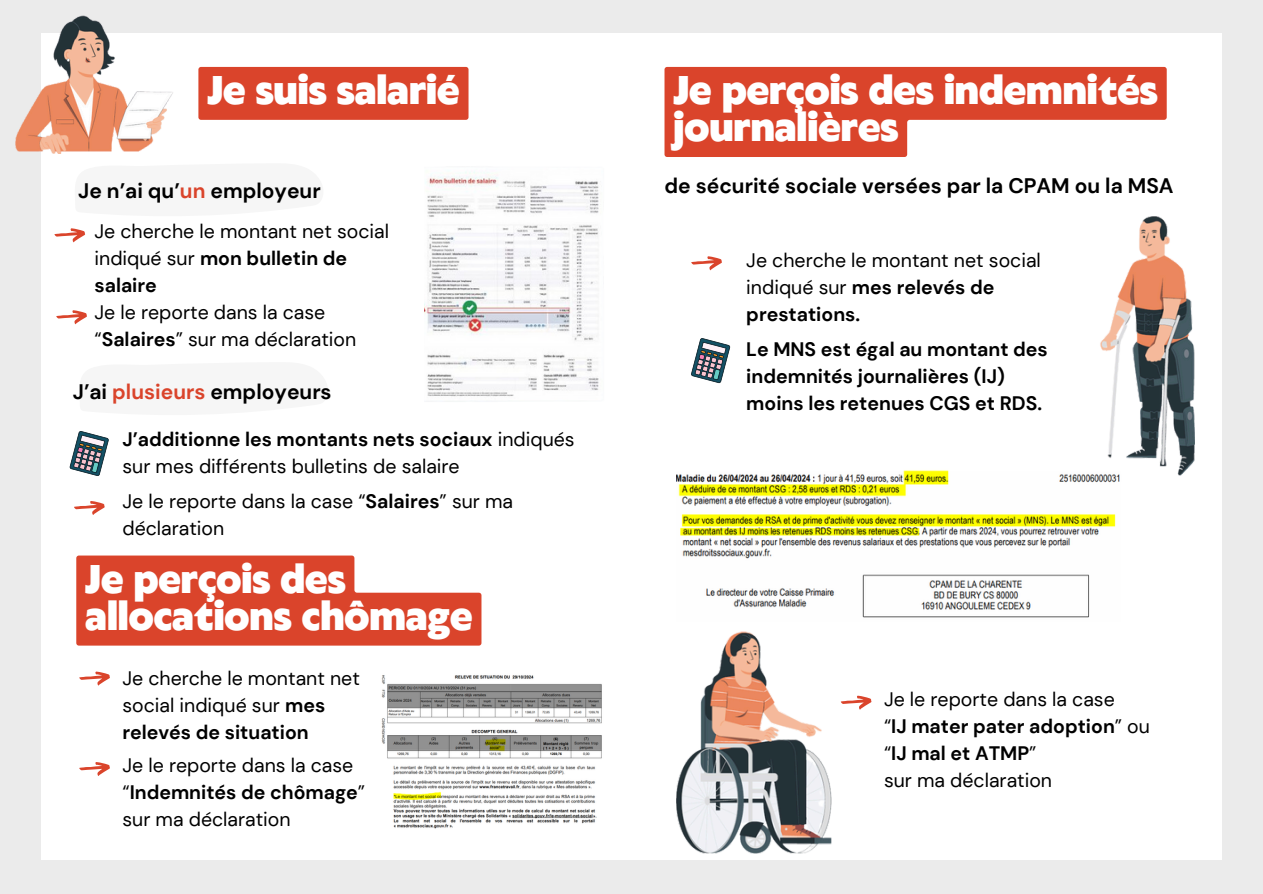
<style>
.page{position:relative;width:1263px;height:894px;background:#fff}
.page>*{position:absolute;margin:0;border:0;box-sizing:border-box;transform-origin:0 0}
.t1{font:900 37.5px/37.2px "Klein Text";color:#fff}
.t2{font:700 21px "DM Sans";color:#000}
.t3{font:19.5px/27px "DM Sans";color:#000}
.t4{font:700 19.5px/27px "DM Sans";color:#000}
.s1{color:#da442b}
.s2{font-weight:700}
.s3{font-weight:400}
</style>
<div class="page">
<div style="left:0;top:0;width:1263px;height:893px;background:#ebebeb"></div>
<div style="left:41px;top:33px;width:1181px;height:835px;background:#fff"></div>
<div style="left:24px;top:859px;width:1204px;height:34px;background:#ebebeb"></div>
<img style="left:16px;top:15px;width:157px;height:138px">
<svg style="left:54px;top:228px;width:31px;height:14px"></svg>
<svg style="left:56px;top:310px;width:31px;height:14px"></svg>
<svg style="left:74px;top:501px;width:31px;height:14px"></svg>
<svg style="left:691px;top:256px;width:31px;height:14px"></svg>
<svg style="left:841px;top:695px;width:30px;height:14px"></svg>
<img style="left:1100px;top:216px;width:95px;height:260px">
<svg style="left:691px;top:338px;width:39px;height:45px"></svg>
<svg style="left:70px;top:431px;width:39px;height:45px"></svg>
<img style="left:381px;top:675px;width:221px;height:154px">
<svg style="left:79px;top:671px;width:31px;height:14px"></svg>
<svg style="left:79px;top:762px;width:31px;height:13px"></svg>
<img style="left:676px;top:468px;width:447px;height:150px">
<img style="left:676px;top:631px;width:155px;height:222px">
<img style="left:424px;top:171px;width:175px;height:231px">
<div style="left:198px;top:67px;width:270px;height:53px;background:#da442b;border-radius:3px"></div>
<svg style="left:76px;top:555px;width:405px;height:90px;background:#df5e48"></svg>
<svg style="left:664px;top:67px;width:503px;height:90px;fill:#da442b"></svg>
<p class="t1" style="left:207px;top:74px;width:254px">Je suis salarié</p>
<h1 class="t2" style="left:78px;top:177px;width:244px">Je n’ai qu’<span class="s1">un</span> employeur</h1>
<h2 class="t3" style="left:95px;top:217px;width:296px">Je cherche le montant net social indiqué sur <span class="s2">mon bulletin de salaire</span></h2>
<p class="t3" style="left:95px;top:298px;width:263px">Je le reporte dans la case “<span class="s2">Salaires</span>” sur ma déclaration</p>
<p class="t2" style="left:73px;top:378px;width:260px">J’ai <span class="s1">plusieurs</span> employeurs</p>
<p class="t3" style="left:122px;top:426px;width:454px"><span class="s2">J’additionne les montants nets sociaux</span> indiqués sur mes différents bulletins de salaire</p>
<p class="t3" style="left:122px;top:488px;width:392px">Je le reporte dans la case “<span class="s2">Salaires</span>” sur ma déclaration</p>
<p class="t1" style="left:85px;top:563px;width:389px">Je perçois des allocations chômage</p>
<p class="t3" style="left:122px;top:664px;width:239px">Je cherche le montant net social indiqué sur <span class="s2">mes relevés de situation</span></p>
<h2 class="t3" style="left:122px;top:751px;width:244px">Je le reporte dans la case “<span class="s2">Indemnités de chômage</span>” sur ma déclaration</h2>
<p class="t1" style="left:673px;top:74px;width:486px">Je perçois des indemnités journalières</p>
<p class="t2" style="left:665px;top:172px;width:510px">de sécurité sociale versées par la CPAM ou la MSA</p>
<p class="t3" style="left:746px;top:246px;width:296px">Je cherche le montant net social indiqué sur <span class="s2">mes relevés de prestations.</span></p>
<p class="t4" style="left:746px;top:335px;width:303px">Le MNS est égal au montant des indemnités journalières (IJ) moins les retenues CGS et RDS.</p>
<p class="t3" style="left:884px;top:685px;width:232px">Je le reporte dans la case</p>
<h1 class="t4" style="left:884px;top:712px;width:267px"><span class="s3">“</span>IJ mater pater adoption<span class="s3">” ou</span></h1>
<p class="t4" style="left:884px;top:739px;width:154px"><span class="s3">“</span>IJ mal et ATMP<span class="s3">”</span></p>
<p class="t3" style="left:884px;top:766px;width:170px">sur ma déclaration</p>
</div>
